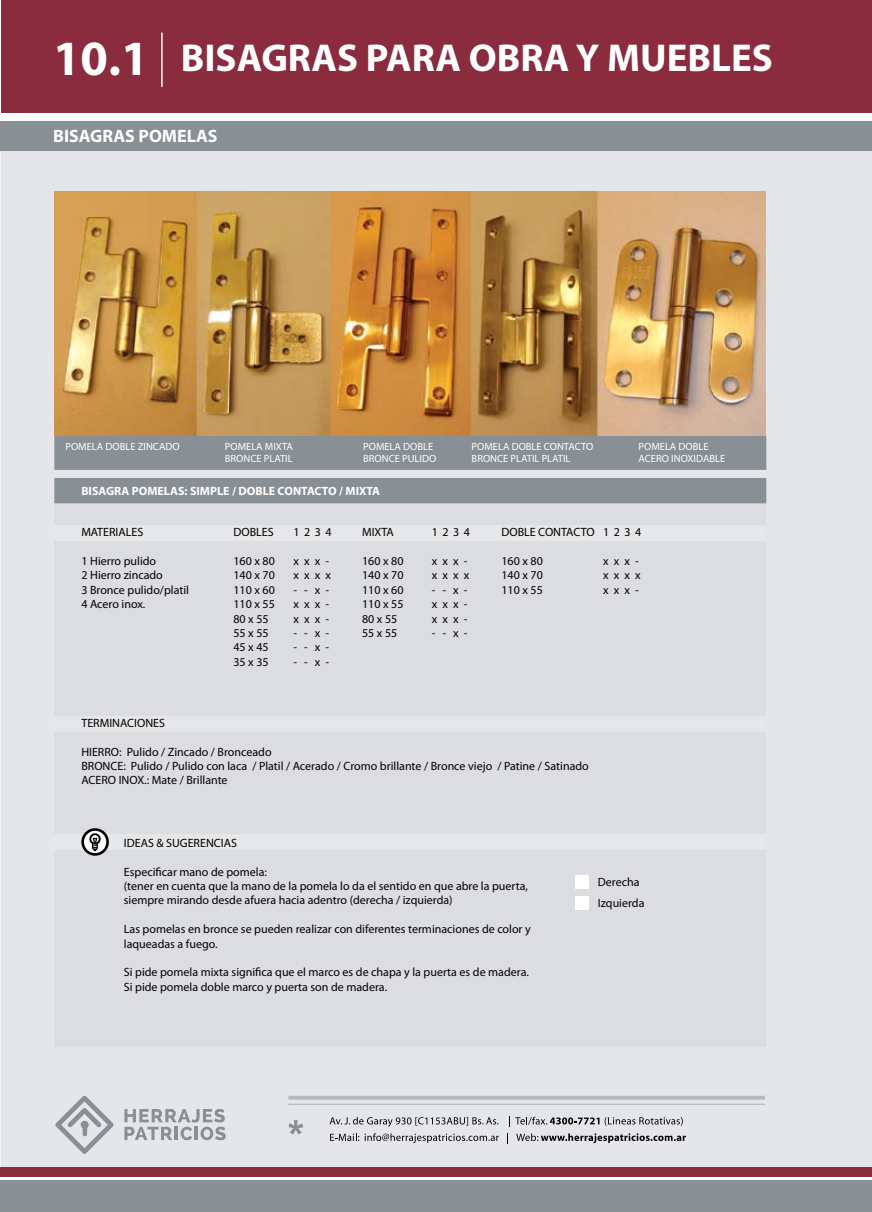
<style>
.page{position:relative;width:872px;height:1212px;background:#fff}
.page>*{position:absolute;margin:0;border:0;box-sizing:border-box;transform-origin:0 0}
.t1{font:700 49.5px "Myriad Pro";color:#fff}
.t2{font:700 39px "Myriad Pro";color:#fff}
.t3{font:700 18px "Myriad Pro";color:#fff}
.t4{font:12px/14.4px "Myriad Pro";color:#000}
.t5{font:700 12px "Myriad Pro";color:#fff}
.t6{font:10.5px/12.6px "Myriad Pro";color:#fff}
</style>
<div class="page">
<div style="left:1px;top:127px;width:871px;height:1041px;background:#e5e6e9"></div>
<hr style="left:288px;top:1103px;width:477px;height:2px;background:#b4b9c0">
<hr style="left:288px;top:1096px;width:477px;height:3px;background:#b4b9c0">
<div style="left:0;top:121px;width:872px;height:30px;background:#888f95"></div>
<div style="left:1px;top:1180px;width:871px;height:32px;background:#888f95"></div>
<svg style="left:55px;top:1095px;width:59px;height:59px"></svg>
<svg style="left:124px;top:1109px;width:102px;height:31px"></svg>
<svg style="left:329px;top:1117px;width:169px;height:10px"></svg>
<svg style="left:509px;top:1116px;width:174px;height:11px"></svg>
<svg style="left:330px;top:1133px;width:169px;height:10px"></svg>
<svg style="left:516px;top:1133px;width:170px;height:10px"></svg>
<svg style="left:288px;top:1120px;width:15px;height:14px"></svg>
<div style="left:1px;top:0;width:870px;height:113px;background:#8a2b3e"></div>
<div style="left:0;top:1168px;width:871px;height:9px;background:#8a2b3e"></div>
<hr style="left:161px;top:33px;width:2px;height:54px;background:#fff">
<div style="left:54px;top:489px;width:712px;height:558px;background:#dcdde1"></div>
<div style="left:54px;top:716px;width:712px;height:15px;background:#e6e7e8"></div>
<div style="left:54px;top:834px;width:712px;height:15px;background:#e6e7e8"></div>
<div style="left:54px;top:525px;width:712px;height:15px;background:#e6e7e8"></div>
<div style="left:54px;top:478px;width:712px;height:25px;background:#888f95"></div>
<svg style="left:83px;top:829px;width:25px;height:25px"></svg>
<div style="left:81px;top:828px;width:28px;height:28px;border:3px solid #000;border-radius:50%"></div>
<svg style="left:89px;top:833px;width:12px;height:18px"></svg>
<div style="left:54px;top:435px;width:712px;height:35px;background:#888f95"></div>
<img style="left:54px;top:191px;width:711px;height:245px">
<div style="left:575px;top:875px;width:13px;height:13px;background:#fff"></div>
<div style="left:575px;top:896px;width:13px;height:13px;background:#fff"></div>
<h1 class="t1" style="left:53px;top:26px;width:97px">10.1</h1>
<h2 class="t2" style="left:181px;top:32px;width:593px">BISAGRAS PARA OBRA Y MUEBLES</h2>
<h3 class="t3" style="left:53px;top:124px;width:166px">BISAGRAS POMELAS</h3>
<p class="t6" style="left:65px;top:440px;width:116px">POMELA DOBLE ZINCADO</p>
<p class="t6" style="left:225px;top:440px;width:69px">POMELA MIXTA<br>BRONCE PLATIL</p>
<p class="t6" style="left:363px;top:440px;width:75px">POMELA DOBLE<br>BRONCE PULIDO</p>
<p class="t6" style="left:471px;top:440px;width:123px">POMELA DOBLE CONTACTO<br>BRONCE PLATIL PLATIL</p>
<p class="t6" style="left:638px;top:440px;width:88px">POMELA DOBLE<br>ACERO INOXIDABLE</p>
<p class="t5" style="left:81px;top:483px;width:300px">BISAGRA POMELAS: SIMPLE / DOBLE CONTACTO / MIXTA</p>
<p class="t4" style="left:233px;top:525px;width:42px">DOBLES</p>
<p class="t4" style="left:233px;top:554px;width:43px">160 x 80<br>140 x 70<br>110 x 60<br>110 x 55<br>80 x 55<br>55 x 55<br>45 x 45<br>35 x 35</p>
<p class="t4" style="left:81px;top:525px;width:63px">MATERIALES</p>
<p class="t4" style="left:81px;top:554px;width:109px">1 Hierro pulido<br>2 Hierro zincado<br>3 Bronce pulido/platil<br>4 Acero inox.</p>
<p class="t4" style="left:362px;top:525px;width:33px">MIXTA</p>
<p class="t4" style="left:362px;top:554px;width:43px">160 x 80<br>140 x 70<br>110 x 60<br>110 x 55<br>80 x 55<br>55 x 55</p>
<p class="t4" style="left:294px;top:525px;width:40px">1 2 3 4</p>
<p class="t4" style="left:294px;top:554px;width:39px">x x x - x x x x -<br>x x x - x x x - -<br>-<br>-</p>
<p class="t4" style="left:315px;top:582px;width:16px">x -</p>
<p class="t4" style="left:315px;top:626px;width:16px;text-align:justify">x - x - x -</p>
<p class="t4" style="left:304px;top:582px;width:5px">-</p>
<p class="t4" style="left:304px;top:626px;width:5px;text-align:justify">- - -</p>
<p class="t4" style="left:432px;top:525px;width:40px">1 2 3 4</p>
<p class="t4" style="left:432px;top:554px;width:39px">x x x - x x x x -<br>x x x - x x x - -</p>
<p class="t4" style="left:453px;top:582px;width:16px">x -</p>
<p class="t4" style="left:453px;top:626px;width:16px">x -</p>
<p class="t4" style="left:442px;top:582px;width:5px">-</p>
<p class="t4" style="left:442px;top:626px;width:5px">-</p>
<p class="t4" style="left:501px;top:525px;width:95px">DOBLE CONTACTO</p>
<p class="t4" style="left:501px;top:554px;width:43px;text-align:justify">160 x 80<br>140 x 70<br>110 x 55</p>
<p class="t4" style="left:603px;top:525px;width:40px">1 2 3 4</p>
<p class="t4" style="left:603px;top:554px;width:39px">x x x - x x x x x x x -</p>
<p class="t4" style="left:81px;top:715px;width:85px">TERMINACIONES</p>
<p class="t4" style="left:81px;top:744px;width:509px">HIERRO: Pulido / Zincado / Bronceado<br>BRONCE: Pulido / Pulido con laca / Platil / Acerado / Cromo brillante / Bronce viejo / Patine / Satinado<br>ACERO INOX.: Mate / Brillante</p>
<p class="t4" style="left:124px;top:835px;width:115px">IDEAS &amp; SUGERENCIAS</p>
<p class="t4" style="left:124px;top:864px;width:406px">Especificar mano de pomela:<br>(tener en cuenta que la mano de la pomela lo da el sentido en que abre la puerta, siempre mirando desde afuera hacia adentro (derecha / izquierda)</p>
<p class="t4" style="left:124px;top:922px;width:408px">Las pomelas en bronce se pueden realizar con diferentes terminaciones de color y laqueadas a fuego.</p>
<p class="t4" style="left:124px;top:965px;width:406px">Si pide pomela mixta significa que el marco es de chapa y la puerta es de madera.<br>Si pide pomela doble marco y puerta son de madera.</p>
<p class="t4" style="left:598px;top:871px;width:48px;line-height:21px">Derecha<br>Izquierda</p>
</div>
